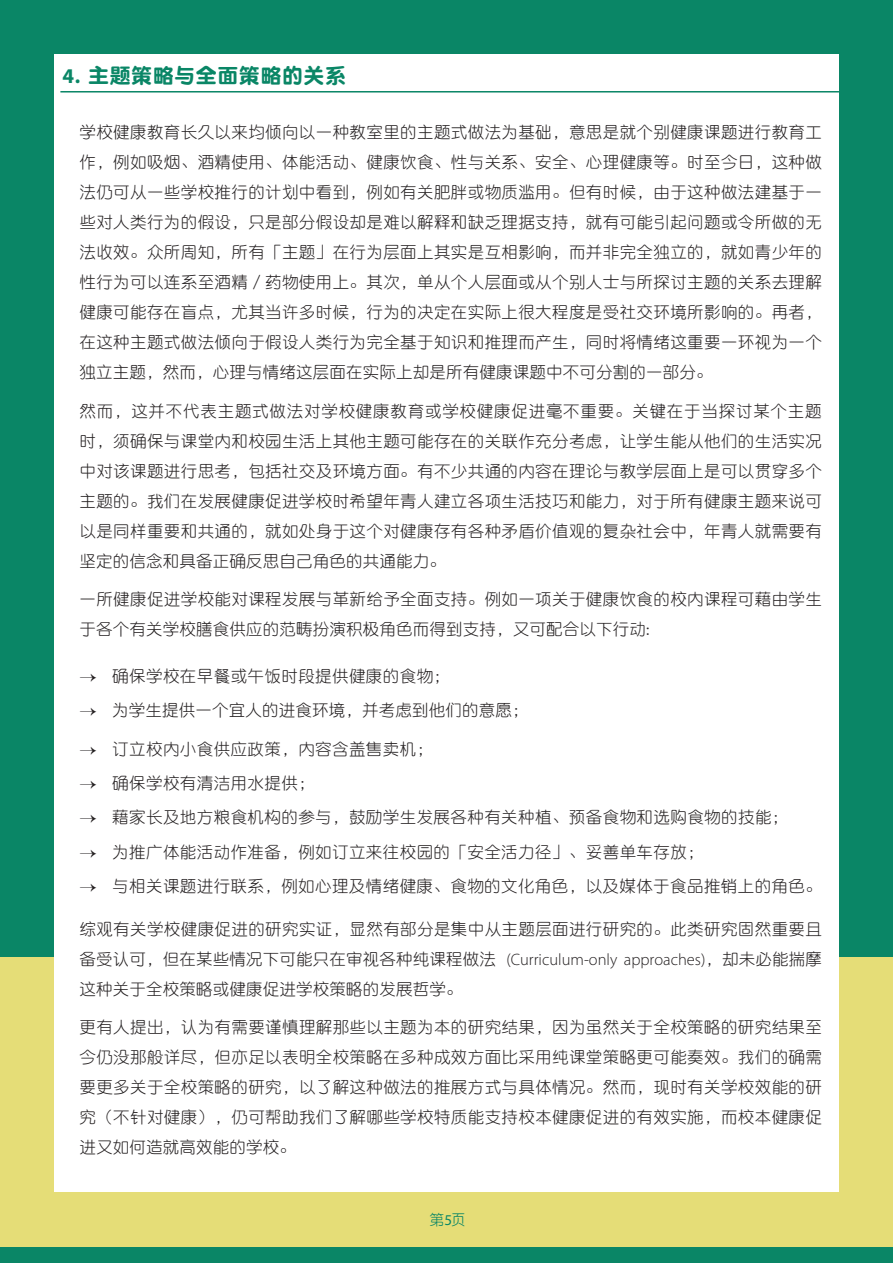
<style>
.page{position:relative;width:893px;height:1263px;background:#fff}
.page>*{position:absolute;margin:0;border:0;box-sizing:border-box;transform-origin:0 0}
.t1{font:21px "DFP Yuan W9";letter-spacing:.025em;color:#0a8666}
.t2{font:16.5px/30px "DFP Yuan W3";letter-spacing:.025em;color:#231f20;text-align:justify}
.t3{font:15px "DFP Yuan W3";color:#0a8666}
.s1{font-family:"Myriad Pro";font-weight:700}
.s2{font-family:"Myriad Pro";font-weight:300}
.s3{font-family:"Myriad Pro"}
</style>
<div class="page">
<div style="left:0;top:938px;width:893px;height:325px;background:#e5dd77"></div>
<div style="left:0;top:0;width:893px;height:956px;background:#0a8666"></div>
<div style="left:0;top:1247px;width:893px;height:16px;background:#0a8666"></div>
<div style="left:54px;top:54px;width:785px;height:1138px;background:#fff"></div>
<hr style="left:60px;top:91px;width:779px;height:2px;background:#0a8666">
<p class="t1" style="left:63px;top:64px;width:285px"><span class="s1">4.</span> 主题策略与全面策略的关系</p>
<p class="t2" style="left:80px;top:117px;width:744px">学校健康教育长久以来均倾向以一种教室里的主题式做法为基础，意思是就个别健康课题进行教育工作，例如吸烟、酒精使用、体能活动、健康饮食、性与关系、安全、心理健康等。时至今日，这种做法仍可从一些学校推行的计划中看到，例如有关肥胖或物质滥用。但有时候，由于这种做法建基于一些对人类行为的假设，只是部分假设却是难以解释和缺乏理据支持，就有可能引起问题或令所做的无法收效。众所周知，所有「主题」在行为层面上其实是互相影响，而并非完全独立的，就如青少年的性行为可以连系至酒精／药物使用上。其次，单从个人层面或从个别人士与所探讨主题的关系去理解健康可能存在盲点，尤其当许多时候，行为的决定在实际上很大程度是受社交环境所影响的。再者，在这种主题式做法倾向于假设人类行为完全基于知识和推理而产生，同时将情绪这重要一环视为一个独立主题，然而，心理与情绪这层面在实际上却是所有健康课题中不可分割的一部分。</p>
<p class="t2" style="left:80px;top:395px;width:744px">然而，这并不代表主题式做法对学校健康教育或学校健康促进毫不重要。关键在于当探讨某个主题时，须确保与课堂内和校园生活上其他主题可能存在的关联作充分考虑，让学生能从他们的生活实况中对该课题进行思考，包括社交及环境方面。有不少共通的内容在理论与教学层面上是可以贯穿多个主题的。我们在发展健康促进学校时希望年青人建立各项生活技巧和能力，对于所有健康主题来说可以是同样重要和共通的，就如处身于这个对健康存有各种矛盾价值观的复杂社会中，年青人就需要有坚定的信念和具备正确反思自己角色的共通能力。</p>
<p class="t2" style="left:80px;top:584px;width:744px">一所健康促进学校能对课程发展与革新给予全面支持。例如一项关于健康饮食的校内课程可藉由学生于各个有关学校膳食供应的范畴扮演积极角色而得到支持，又可配合以下行动:</p>
<p class="t2" style="left:80px;top:661px;width:372px">→ 确保学校在早餐或午饭时段提供健康的食物；</p>
<p class="t2" style="left:80px;top:695px;width:451px">→ 为学生提供一个宜人的进食环境，并考虑到他们的意愿；</p>
<p class="t2" style="left:80px;top:734px;width:355px">→ 订立校内小食供应政策，内容含盖售卖机；</p>
<p class="t2" style="left:80px;top:768px;width:237px">→ 确保学校有清洁用水提供；</p>
<p class="t2" style="left:80px;top:802px;width:710px">→ 藉家长及地方粮食机构的参与，鼓励学生发展各种有关种植、预备食物和选购食物的技能；</p>
<p class="t2" style="left:80px;top:836px;width:626px">→ 为推广体能活动作准备，例如订立来往校园的「安全活力径」、妥善单车存放；</p>
<p class="t2" style="left:80px;top:871px;width:744px">→ 与相关课题进行联系，例如心理及情绪健康、食物的文化角色，以及媒体于食品推销上的角色。</p>
<p class="t2" style="left:80px;top:913px;width:744px">综观有关学校健康促进的研究实证，显然有部分是集中从主题层面进行研究的。此类研究固然重要且备受认可，但在某些情况下可能只在审视各种纯课程做法 <span class="s2">(Curriculum-only approaches)</span>，却未必能揣摩这种关于全校策略或健康促进学校策略的发展哲学。</p>
<p class="t2" style="left:80px;top:1012px;width:744px">更有人提出，认为有需要谨慎理解那些以主题为本的研究结果，因为虽然关于全校策略的研究结果至今仍没那般详尽，但亦足以表明全校策略在多种成效方面比采用纯课堂策略更可能奏效。我们的确需要更多关于全校策略的研究，以了解这种做法的推展方式与具体情况。然而，现时有关学校效能的研究（不针对健康），仍可帮助我们了解哪些学校特质能支持校本健康促进的有效实施，而校本健康促进又如何造就高效能的学校。</p>
<p class="t3" style="left:429px;top:1212px;width:38px">第<span class="s3">5</span>页</p>
</div>
